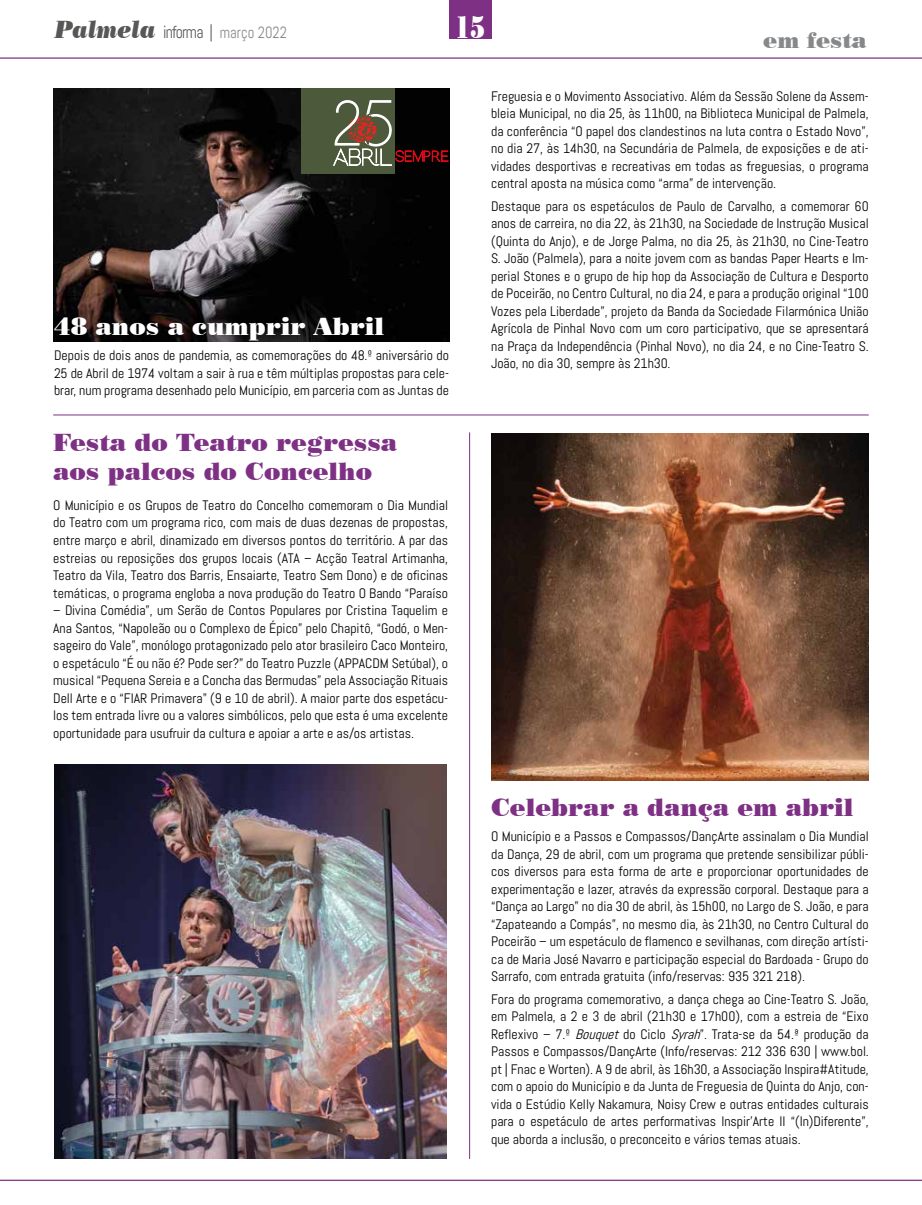
<style>
.page{position:relative;width:922px;height:1205px;background:#fff}
.page>*{position:absolute;margin:0;border:0;box-sizing:border-box;transform-origin:0 0}
.t1{font:31.25px "Poster Bodoni BT";color:#fff;scale:.72 1}
.t2{font:25px/28.8px "Poster Bodoni BT";color:#7e3085}
.t3{font:25px "Poster Bodoni BT";color:#fff}
.t4{font:22.5px "Poster Bodoni BT";color:#87888a}
.t5{font:16.25px "Abel";color:#878787;scale:.9 1}
.t6{font:13.75px/17.5px "Abel";color:#000;text-align:justify}
.t7{font:10.25px "hellogalleriasans";letter-spacing:.06em;color:#e00817}
.s1{font-family:"Poster Bodoni BT";font-style:italic;font-size:25px;color:#575756}
.s2{font-size:17.5px;color:#575756}
.s3{font-style:italic}
</style>
<div class="page">
<hr style="left:0;top:57px;width:921px;height:2px;background:#7e3085">
<div style="left:449px;top:0;width:42px;height:39px;background:#7e3085"></div>
<hr style="left:0;top:1179px;width:921px;height:2px;background:#7e3085">
<hr style="left:53px;top:415px;width:815px;height:1px;background:#7e3085">
<img style="left:53px;top:89px;width:396px;height:253px">
<img style="left:55px;top:764px;width:391px;height:395px">
<img style="left:491px;top:433px;width:377px;height:347px">
<hr style="left:469px;top:432px;width:1px;height:727px;background:#7e3085">
<div style="left:301px;top:89px;width:93px;height:85px;background:#4d593b"></div>
<svg style="left:333px;top:100px;width:59px;height:66px"></svg>
<p class="t5" style="left:55px;top:22px;width:259px"><span class="s1">Palmela</span> <span class="s2">informa |</span> março 2022</p>
<h1 class="t1" style="left:455px;top:8px;width:43px">15</h1>
<h3 class="t4" style="left:763px;top:26px;width:105px">em festa</h3>
<p class="t7" style="left:395px;top:148px;width:55px">SEMPRE</p>
<h2 class="t3" style="left:54px;top:311px;width:331px">48 anos a cumprir Abril</h2>
<p class="t6" style="left:54px;top:347px;width:396px">Depois de dois anos de pandemia, as comemorações do 48.º aniversário do 25 de Abril de 1974 voltam a sair à rua e têm múltiplas propostas para cele&shy;brar, num programa desenhado pelo Município, em parceria com as Juntas de</p>
<h2 class="t2" style="left:53px;top:428px;width:345px">Festa do Teatro regressa aos palcos do Concelho</h2>
<p class="t6" style="left:53px;top:496px;width:396px">O Município e os Grupos de Teatro do Concelho comemoram o Dia Mundial do Teatro com um programa rico, com mais de duas dezenas de propostas, entre março e abril, dinamizado em diversos pontos do território. A par das estreias ou reposições dos grupos locais (ATA – Acção Teatral Artimanha, Teatro da Vila, Teatro dos Barris, Ensaiarte, Teatro Sem Dono) e de oficinas temáticas, o programa engloba a nova produção do Teatro O Bando “Paraíso</p>
<p class="t6" style="left:53px;top:601px;width:396px">– Divina Comédia”, um Serão de Contos Populares por Cristina Taquelim e Ana Santos, “Napoleão ou o Complexo de Épico” pelo Chapitô, “Godó, o Men&shy;sageiro do Vale”, monólogo protagonizado pelo ator brasileiro Caco Monteiro, o espetáculo “É ou não é? Pode ser?” do Teatro Puzzle (APPACDM Setúbal), o musical “Pequena Sereia e a Concha das Bermudas” pela Associação Rituais Dell Arte e o “FIAR Primavera" (9 e 10 de abril). A maior parte dos espetácu&shy;los tem entrada livre ou a valores simbólicos, pelo que esta é uma excelente oportunidade para usufruir da cultura e apoiar a arte e as/os artistas.</p>
<p class="t6" style="left:491px;top:87px;width:379px">Freguesia e o Movimento Associativo. Além da Sessão Solene da Assem&shy;bleia Municipal, no dia 25, às 11h00, na Biblioteca Municipal de Palmela, da conferência “O papel dos clandestinos na luta contra o Estado Novo”, no dia 27, às 14h30, na Secundária de Palmela, de exposições e de ati&shy;vidades desportivas e recreativas em todas as freguesias, o programa central aposta na música como “arma” de intervenção.</p>
<p class="t6" style="left:491px;top:197px;width:379px">Destaque para os espetáculos de Paulo de Carvalho, a comemorar 60 anos de carreira, no dia 22, às 21h30, na Sociedade de Instrução Musical (Quinta do Anjo), e de Jorge Palma, no dia 25, às 21h30, no Cine-Teatro S. João (Palmela), para a noite jovem com as bandas Paper Hearts e Im&shy;perial Stones e o grupo de hip hop da Associação de Cultura e Desporto de Poceirão, no Centro Cultural, no dia 24, e para a produção original “100<br>Vozes pela Liberdade”, projeto da Banda da Sociedade Filarmónica União Agrícola de Pinhal Novo com um coro participativo, que se apresentará na Praça da Independência (Pinhal Novo), no dia 24, e no Cine-Teatro S.<br>João, no dia 30, sempre às 21h30.</p>
<h2 class="t2" style="left:491px;top:793px;width:364px">Celebrar a dança em abril</h2>
<p class="t6" style="left:491px;top:828px;width:379px">O Município e a Passos e Compassos/DançArte assinalam o Dia Mundial da Dança, 29 de abril, com um programa que pretende sensibilizar públi&shy;cos diversos para esta forma de arte e proporcionar oportunidades de experimentação e lazer, através da expressão corporal. Destaque para a “Dança ao Largo” no dia 30 de abril, às 15h00, no Largo de S. João, e para “Zapateando a Compás”, no mesmo dia, às 21h30, no Centro Cultural do Poceirão – um espetáculo de flamenco e sevilhanas, com direção artísti&shy;ca de Maria José Navarro e participação especial do Bardoada - Grupo do Sarrafo, com entrada gratuita (info/reservas: 935 321 218).</p>
<p class="t6" style="left:491px;top:990px;width:379px">Fora do programa comemorativo, a dança chega ao Cine-Teatro S. João, em Palmela, a 2 e 3 de abril (21h30 e 17h00), com a estreia de “Eixo Reflexivo – 7.º <span class="s3">Bouquet</span>do Ciclo <span class="s3">Syrah</span>”. Trata-se da 54.ª produção da Passos e Compassos/DançArte (Info/reservas: 212 336 630 | www.bol. pt | Fnac e Worten). A 9 de abril, às 16h30, a Associação Inspira#Atitude, com o apoio do Município e da Junta de Freguesia de Quinta do Anjo, con&shy;vida o Estúdio Kelly Nakamura, Noisy Crew e outras entidades culturais para o espetáculo de artes performativas Inspir’Arte II “(In)Diferente”, que aborda a inclusão, o preconceito e vários temas atuais.</p>
</div>
